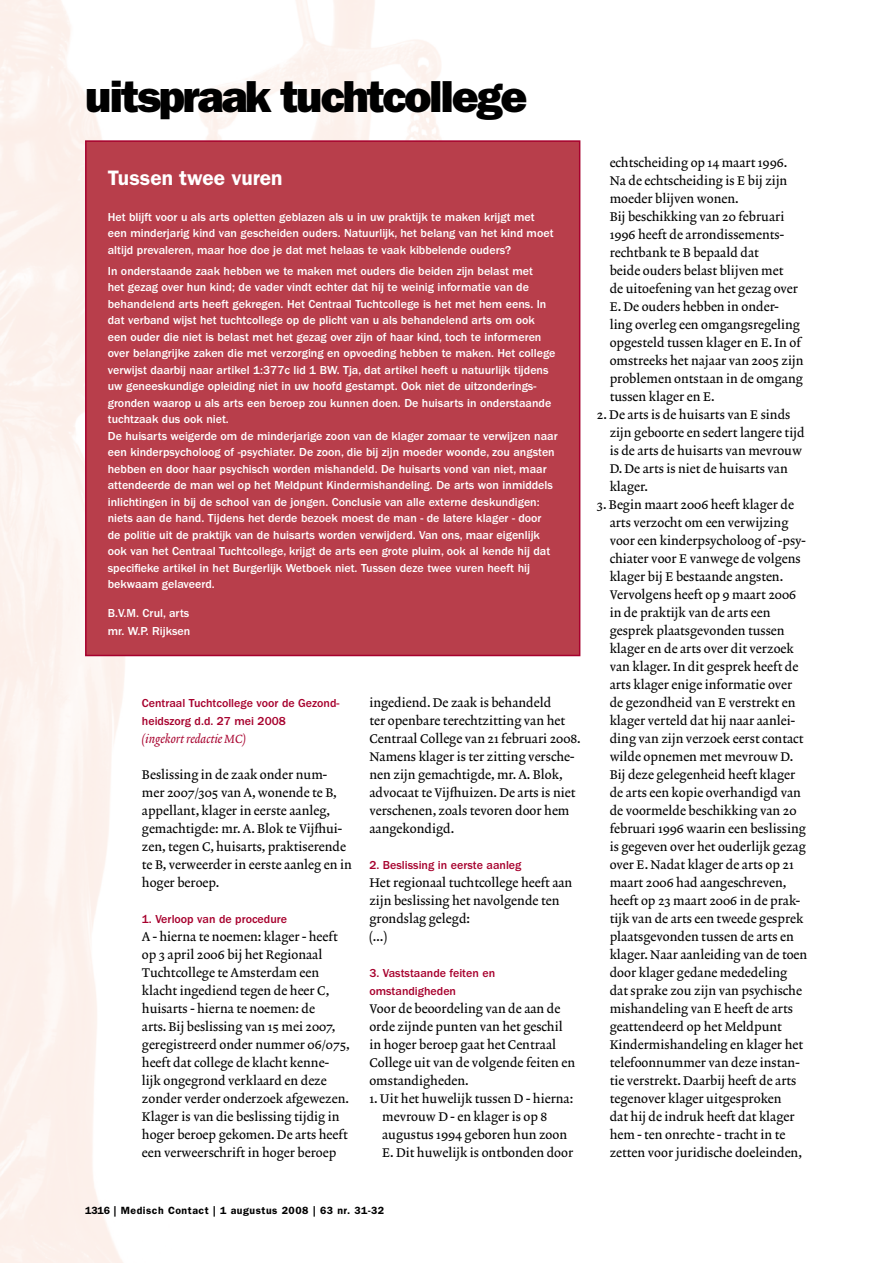
<style>
.page{position:relative;width:893px;height:1263px;background:#fff}
.page>*{position:absolute;margin:0;border:0;box-sizing:border-box;transform-origin:0 0}
.t1{font:45px "ITC Franklin Gothic Std Hvy";letter-spacing:-.05em;color:#000}
.t2{font:600 21px "ITC Franklin Gothic Std";color:#fff}
.t3{font:12.75px/18px "Lexicon No 2 Roman A";color:#000}
.t4{font:500 12px/16.5px "ITC Franklin Gothic Std";color:#fff}
.t5{font:500 12px/18px "ITC Franklin Gothic Std";color:#a7002d}
.t6{font:12px "Lexicon No 2 Italic A";color:#a7002d}
.t7{font:600 10.5px "ITC Franklin Gothic Std";letter-spacing:.05em;color:#000}
</style>
<div class="page">
<div style="left:86px;top:141px;width:494px;height:514px;background:#b83e4b"></div>
<div style="left:85px;top:140px;width:495px;height:516px;border:2px solid #a7002d"></div>
<h1 class="t1" style="left:85px;top:70px;width:444px">uitspraak tuchtcollege</h1>
<h2 class="t2" style="left:108px;top:165px;width:176px">Tussen twee vuren</h2>
<p class="t4" style="left:108px;top:208px;width:447px">Het blijft voor u als arts opletten geblazen als u in uw praktijk te maken krijgt met een minderjarig kind van gescheiden ouders. Natuurlijk, het belang van het kind moet altijd prevaleren, maar hoe doe je dat met helaas te vaak kibbelende ouders?</p>
<p class="t4" style="left:108px;top:262px;width:451px">In onderstaande zaak hebben we te maken met ouders die beiden zijn belast met<br>het gezag over hun kind; de vader vindt echter dat hij te weinig informatie van de behandelend arts heeft gekregen. Het Centraal Tuchtcollege is het met hem eens. In dat verband wijst het tuchtcollege op de plicht van u als behandelend arts om ook<br>een ouder die niet is belast met het gezag over zijn of haar kind, toch te informeren over belangrijke zaken die met verzorging en opvoeding hebben te maken. Het college verwijst daarbij naar artikel 1:377c lid 1 BW. Tja, dat artikel heeft u natuurlijk tijdens uw geneeskundige opleiding niet in uw hoofd gestampt. Ook niet de uitzonderings&shy;gronden waarop u als arts een beroep zou kunnen doen. De huisarts in onderstaande tuchtzaak dus ook niet.<br>De huisarts weigerde om de minderjarige zoon van de klager zomaar te verwijzen naar een kinderpsycholoog of -psychiater. De zoon, die bij zijn moeder woonde, zou angsten hebben en door haar psychisch worden mishandeld. De huisarts vond van niet, maar attendeerde de man wel op het Meldpunt Kindermishandeling. De arts won inmiddels inlichtingen in bij de school van de jongen. Conclusie van alle externe deskundigen: niets aan de hand. Tijdens het derde bezoek moest de man - de latere klager - door<br>de politie uit de praktijk van de huisarts worden verwijderd. Van ons, maar eigenlijk ook van het Centraal Tuchtcollege, krijgt de arts een grote pluim, ook al kende hij dat specifieke artikel in het Burgerlijk Wetboek niet. Tussen deze twee vuren heeft hij bekwaam gelaveerd.</p>
<p class="t4" style="left:108px;top:604px;width:84px;line-height:18px">B.V.M. Crul, arts mr. W.P. Rijksen</p>
<p class="t5" style="left:142px;top:694px;width:199px">Centraal Tuchtcollege voor de Gezond&shy;heidszorg d.d. 27 mei 2008</p>
<p class="t6" style="left:142px;top:731px;width:106px">(ingekort redactie MC)</p>
<p class="t3" style="left:142px;top:766px;width:211px">Beslissing in de zaak onder num&shy;mer 2007/305 van A, wonende te B, appellant, klager in eerste aanleg, gemachtigde: mr. A. Blok te Vijfhui&shy;zen, tegen C, huisarts, praktiserende te B, verweerder in eerste aanleg en in hoger beroep.</p>
<p class="t5" style="left:142px;top:910px;width:147px">1. Verloop van de procedure</p>
<p class="t3" style="left:142px;top:928px;width:209px">A - hierna te noemen: klager - heeft op 3 april 2006 bij het Regionaal Tuchtcollege te Amsterdam een klacht ingediend tegen de heer C, huisarts - hierna te noemen: de<br>arts. Bij beslissing van 15 mei 2007, geregistreerd onder nummer 06/075, heeft dat college de klacht kenne&shy;lijk ongegrond verklaard en deze zonder verder onderzoek afgewezen.<br>Klager is van die beslissing tijdig in hoger beroep gekomen. De arts heeft een verweerschrift in hoger beroep</p>
<p class="t3" style="left:369px;top:694px;width:213px">ingediend. De zaak is behandeld<br>ter openbare terechtzitting van het Centraal College van 21 februari 2008.<br>Namens klager is ter zitting versche&shy;nen zijn gemachtigde, mr. A. Blok, advocaat te Vijfhuizen. De arts is niet verschenen, zoals tevoren door hem aangekondigd.</p>
<p class="t5" style="left:369px;top:856px;width:154px">2. Beslissing in eerste aanleg</p>
<p class="t3" style="left:369px;top:874px;width:204px">Het regionaal tuchtcollege heeft aan zijn beslissing het navolgende ten grondslag gelegd:<br>(…)</p>
<p class="t5" style="left:369px;top:964px;width:127px">3. Vaststaande feiten en omstandigheden</p>
<p class="t3" style="left:369px;top:1000px;width:207px">Voor de beoordeling van de aan de orde zijnde punten van het geschil in hoger beroep gaat het Centraal<br>College uit van de volgende feiten en omstandigheden.</p>
<p class="t3" style="left:382px;top:1090px;width:193px;text-indent:-13px">1. Uit het huwelijk tussen D - hierna: mevrouw D - en klager is op 8 augustus 1994 geboren hun zoon<br>E. Dit huwelijk is ontbonden door</p>
<p class="t3" style="left:610px;top:154px;width:195px">echtscheiding op 14 maart 1996.<br>Na de echtscheiding is E bij zijn moeder blijven wonen.<br>Bij beschikking van 20 februari<br>1996 heeft de arrondissements&shy;rechtbank te B bepaald dat<br>beide ouders belast blijven met<br>de uitoefening van het gezag over<br>E. De ouders hebben in onder&shy;ling overleg een omgangsregeling opgesteld tussen klager en E. In of omstreeks het najaar van 2005 zijn problemen ontstaan in de omgang tussen klager en E.</p>
<p class="t3" style="left:610px;top:406px;width:196px;text-indent:-13px">2. De arts is de huisarts van E sinds zijn geboorte en sedert langere tijd is de arts de huisarts van mevrouw<br>D. De arts is niet de huisarts van klager.</p>
<p class="t3" style="left:610px;top:496px;width:199px;text-indent:-13px">3. Begin maart 2006 heeft klager de arts verzocht om een verwijzing voor een kinderpsycholoog of -psy&shy;chiater voor E vanwege de volgens klager bij E bestaande angsten.<br>Vervolgens heeft op 9 maart 2006 in de praktijk van de arts een gesprek plaatsgevonden tussen klager en de arts over dit verzoek van klager. In dit gesprek heeft de arts klager enige informatie over de gezondheid van E verstrekt en klager verteld dat hij naar aanlei&shy;ding van zijn verzoek eerst contact wilde opnemen met mevrouw D.<br>Bij deze gelegenheid heeft klager de arts een kopie overhandigd van de voormelde beschikking van 20 februari 1996 waarin een beslissing is gegeven over het ouderlijk gezag over E. Nadat klager de arts op 21 maart 2006 had aangeschreven, heeft op 23 maart 2006 in de prak&shy;tijk van de arts een tweede gesprek plaatsgevonden tussen de arts en klager. Naar aanleiding van de toen door klager gedane mededeling dat sprake zou zijn van psychische mishandeling van E heeft de arts geattendeerd op het Meldpunt<br>Kindermishandeling en klager het telefoonnummer van deze instan&shy;tie verstrekt. Daarbij heeft de arts tegenover klager uitgesproken<br>dat hij de indruk heeft dat klager hem - ten onrechte - tracht in te zetten voor juridische doeleinden,</p>
<p class="t7" style="left:85px;top:1204px;width:301px">1316 | Medisch Contact | 1 augustus 2008 | 63 nr. 31-32</p>
</div>
